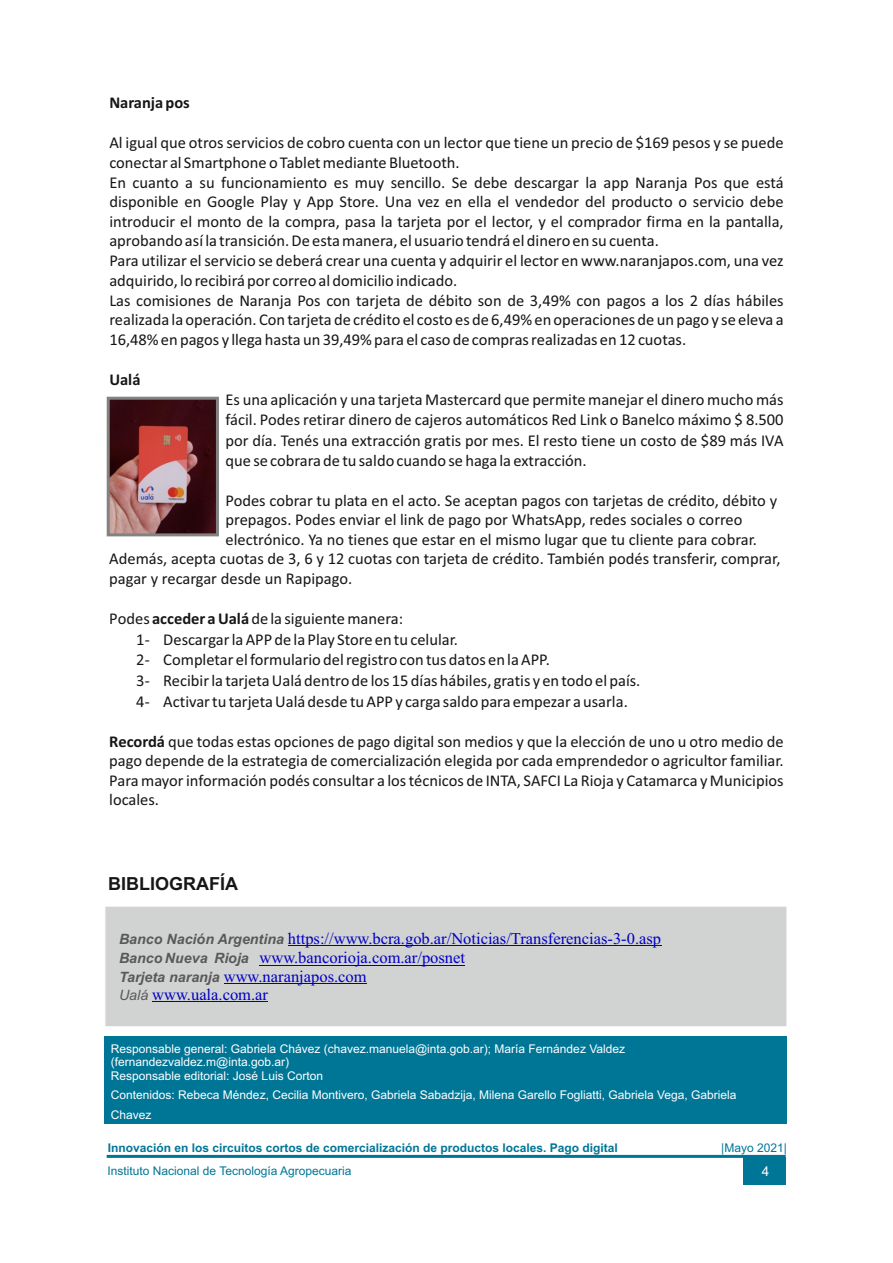
<style>
.page{position:relative;width:893px;height:1263px;background:#fff}
.page>*{position:absolute;margin:0;border:0;box-sizing:border-box;transform-origin:0 0}
.t1{font:700 18px "Arial";color:#151616}
.t2{font:16.5px/19.6px "Calibri";color:#151616}
.t3{font:16.5px/18.6px "Times New Roman";color:#0000c4}
.t4{font:700 16.5px "Calibri";color:#151616}
.t5{font:13.5px "Arial";color:#fff}
.t6{font:12px/13.4px "Arial";color:#fff}
.t7{font:700 12px "Arial";color:#007696}
.t8{font:12px "Arial";color:#007696}
.s1{color:#121313}
.s2{font-weight:700}
.s3{font-family:"Arial";font-weight:700;font-style:italic;font-size:14.25px;color:#595959}
.s4{font-family:"Arial";font-style:italic;font-size:14.25px;color:#595959}
</style>
<div class="page">
<svg style="left:106px;top:1154px;width:680px;height:4px;background:#3f97af"></svg>
<div style="left:743px;top:1158px;width:43px;height:27px;background:#007696"></div>
<div style="left:105px;top:906px;width:682px;height:121px;background:#d1d2d2"></div>
<hr style="left:288px;top:945px;width:373px;height:1px;background:#0000c4">
<hr style="left:259px;top:965px;width:206px;height:1px;background:#0000c4">
<hr style="left:224px;top:983px;width:143px;height:1px;background:#0000c4">
<hr style="left:152px;top:1001px;width:116px;height:1px;background:#0000c4">
<div style="left:104px;top:1036px;width:683px;height:88px;background:#007696"></div>
<img style="left:111px;top:401px;width:104px;height:131px">
<div style="left:107px;top:397px;width:112px;height:139px;border:3px solid #818281"></div>
<p class="t4" style="left:109px;top:96px;width:82px">Naranja pos</p>
<p class="t2" style="left:109px;top:135px;width:676px">Al igual que otros servicios de cobro cuenta con un lector que tiene un precio de $169 pesos y se puede conectar al Smartphone o Tablet mediante Bluetooth.<br>En cuanto a su funcionamiento es muy sencillo. Se debe descargar la app Naranja Pos que está disponible en Google Play y App Store. Una vez en ella el vendedor del producto o servicio debe introducir el monto de la compra, pasa la tarjeta por el lector, y el comprador firma en la pantalla, aprobando así la transición. De esta manera, el usuario tendrá el dinero en su cuenta.<br>Para utilizar el servicio se deberá crear una cuenta y adquirir el lector en www.naranjapos.com, una vez adquirido, lo recibirá por correo al domicilio indicado.<br>Las comisiones de Naranja Pos con tarjeta de débito son de 3,49% con pagos a los 2 días hábiles realizada la operación. Con tarjeta de crédito el costo es de 6,49% en operaciones de un pago y se eleva a 16,48% en pagos y llega hasta un 39,49% para el caso de compras realizadas en 12 cuotas.</p>
<p class="t4" style="left:109px;top:373px;width:33px">Ualá</p>
<p class="t2" style="left:226px;top:391px;width:560px;line-height:20.1px;text-align:justify">Es una aplicación y una tarjeta Mastercard que permite manejar el dinero mucho más fácil. Podes retirar dinero de cajeros automáticos Red Link o Banelco máximo $ 8.500 por día. Tenés una extracción gratis por mes. El resto tiene un costo de $89 más IVA que se cobrara de tu saldo cuando se haga la extracción.</p>
<p class="t2" style="left:226px;top:492px;width:553px">Podes cobrar tu plata en el acto. Se aceptan pagos con tarjetas de crédito, débito y</p>
<p class="t2" style="left:226px;top:511px;width:518px">prepagos. Podes enviar el link de pago por WhatsApp, redes sociales o correo</p>
<p class="t2" style="left:226px;top:531px;width:533px">electrónico. Ya no tienes que estar en el mismo lugar que tu cliente para cobrar.</p>
<p class="t2" style="left:109px;top:550px;width:673px">Además, acepta cuotas de 3<span class="s1">,</span> 6 y 12 cuotas con tarjeta de crédito. También podés transferir, comprar,</p>
<p class="t2" style="left:109px;top:570px;width:244px">pagar y recargar desde un Rapipago.</p>
<p class="t2" style="left:136px;top:609px;width:506px;line-height:20.7px;text-indent:-27px">Podes <span class="s2">acceder a Ualá</span> de la siguiente manera:<br>1- Descargar la APP de la Play Store en tu celular.<br>2- Completar el formulario del registro con tus datos en la APP.<br>3- Recibir la tarjeta Ualá dentro de los 15 días hábiles, gratis y en todo el país.<br>4- Activar tu tarjeta Ualá desde tu APP y carga saldo para empezar a usarla.</p>
<p class="t2" style="left:109px;top:733px;width:676px;text-align:justify"><span class="s2">Recordá</span> que todas estas opciones de pago digital son medios y que la elección de uno u otro medio de pago depende de la estrategia de comercialización elegida por cada emprendedor o agricultor familiar.<br>Para mayor información podés consultar a los técnicos de INTA, SAFCI La Rioja y Catamarca y Municipios locales.</p>
<p class="t1" style="left:108px;top:877px;width:131px">BIBLIOGRAFÍA</p>
<p class="t3" style="left:119px;top:931px;width:544px"><span class="s3">Banco Nación Argentina</span> https://www.bcra.gob.ar/Noticias/Transferencias-3-0.asp <span class="s3">Banco Nueva Rioja</span> www.bancorioja.com.ar/posnet<br><span class="s3">Tarjeta naranja</span> www.naranjapos.com<br><span class="s4">Ualá</span> www.uala.com.ar</p>
<p class="t6" style="left:111px;top:1043px;width:516px">Responsable general: Gabriela Chávez (chavez.manuela@inta.gob.ar); María Fernández Valdez (fernandezvaldez.m@inta.gob.ar)<br>Responsable editorial: José Luis Corton</p>
<p class="t6" style="left:111px;top:1086px;width:627px;line-height:19.4px">Contenidos: Rebeca Méndez, Cecilia Montivero, Gabriela Sabadzija, Milena Garello Fogliatti, Gabriela Vega, Gabriela<br>Chavez</p>
<p class="t7" style="left:108px;top:1143px;width:512px">Innovación en los circuitos cortos de comercialización de productos locales. Pago digital</p>
<p class="t8" style="left:721px;top:1143px;width:67px">|Mayo 2021|</p>
<p class="t8" style="left:108px;top:1166px;width:245px">Instituto Nacional de Tecnología Agropecuaria</p>
<p class="t5" style="left:762px;top:1166px;width:9px">4</p>
</div>
